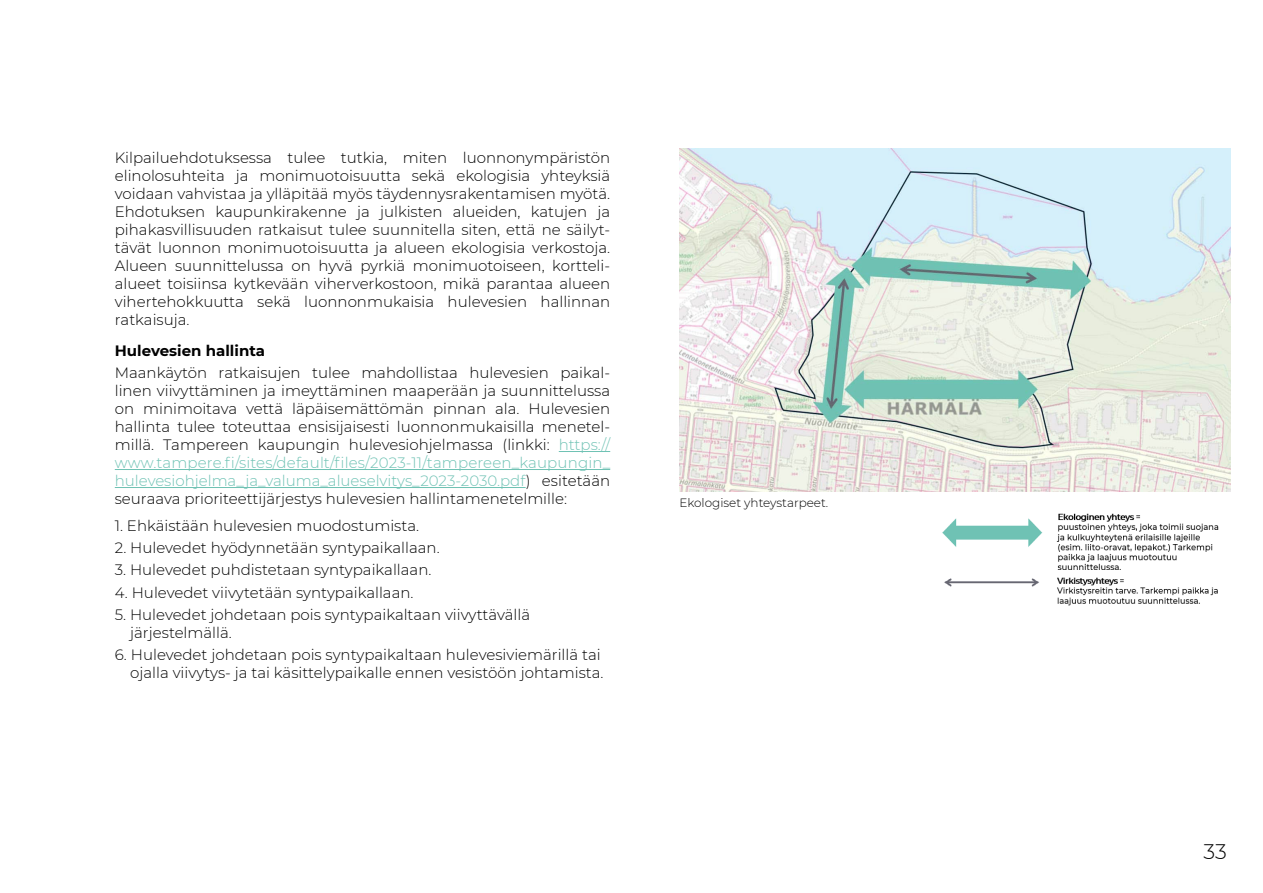
<style>
.page{position:relative;width:1263px;height:893px;background:#fff}
.page>*{position:absolute;margin:0;border:0;box-sizing:border-box;transform-origin:0 0}
.t1{font:300 21px "Montserrat";color:#000}
.t2{font:300 15px/18px "Montserrat";color:#000;text-align:justify}
.t3{font:700 15px "Montserrat";color:#000}
.t4{font:300 12px "Montserrat";color:#000}
.s1{color:#6fc2b4}
</style>
<div class="page">
<img style="left:679px;top:149px;width:551px;height:342px">
<img style="left:1056px;top:513px;width:163px;height:57px">
<img style="left:1057px;top:577px;width:161px;height:29px">
<img style="left:944px;top:578px;width:95px;height:9px">
<img style="left:942px;top:518px;width:101px;height:29px">
<hr style="left:559px;top:451px;width:51px;height:1px;background:#6fc2b4">
<hr style="left:115px;top:469px;width:495px;height:1px;background:#6fc2b4">
<hr style="left:115px;top:487px;width:411px;height:1px;background:#6fc2b4">
<p class="t2" style="left:115px;top:149px;width:497px">Kilpailuehdotuksessa tulee tutkia, miten luonnonympäristön elinolosuhteita ja monimuotoisuutta sekä ekologisia yhteyksiä voidaan vahvistaa ja ylläpitää myös täydennysrakentamisen myötä.<br>Ehdotuksen kaupunkirakenne ja julkisten alueiden, katujen ja pihakasvillisuuden ratkaisut tulee suunnitella siten, että ne säilyt&shy;tävät luonnon monimuotoisuutta ja alueen ekologisia verkostoja.<br>Alueen suunnittelussa on hyvä pyrkiä monimuotoiseen, kortteli&shy;alueet toisiinsa kytkevään viherverkostoon, mikä parantaa alueen vihertehokkuutta sekä luonnonmukaisia hulevesien hallinnan ratkaisuja.</p>
<p class="t3" style="left:115px;top:340px;width:152px">Hulevesien hallinta</p>
<p class="t2" style="left:115px;top:364px;width:497px">Maankäytön ratkaisujen tulee mahdollistaa hulevesien paikal&shy;linen viivyttäminen ja imeyttäminen maaperään ja suunnittelussa on minimoitava vettä läpäisemättömän pinnan ala. Hulevesien hallinta tulee toteuttaa ensisijaisesti luonnonmukaisilla menetel&shy;millä. Tampereen kaupungin hulevesiohjelmassa (linkki: <span class="s1">https:// www.tampere.fi/sites/default/files/2023-11/tampereen_kaupungin_ hulevesiohjelma_ja_valuma_alueselvitys_2023-2030.pdf</span>) esitetään seuraava prioriteettijärjestys hulevesien hallintamenetelmille:</p>
<p class="t2" style="left:115px;top:516px;width:306px">1. Ehkäistään hulevesien muodostumista.</p>
<p class="t2" style="left:115px;top:538px;width:326px">2. Hulevedet hyödynnetään syntypaikallaan.</p>
<p class="t2" style="left:115px;top:561px;width:318px">3. Hulevedet puhdistetaan syntypaikallaan.</p>
<p class="t2" style="left:115px;top:583px;width:300px">4. Hulevedet viivytetään syntypaikallaan.</p>
<p class="t2" style="left:130px;top:605px;width:401px;text-indent:-15px">5. Hulevedet johdetaan pois syntypaikaltaan viivyttävällä järjestelmällä.</p>
<p class="t2" style="left:115px;top:645px;width:490px;text-align:right">6. Hulevedet johdetaan pois syntypaikaltaan hulevesiviemärillä tai ojalla viivytys- ja tai käsittelypaikalle ennen vesistöön johtamista.</p>
<p class="t4" style="left:679px;top:495px;width:151px">Ekologiset yhteystarpeet.</p>
<h1 class="t1" style="left:1203px;top:838px;width:25px">33</h1>
</div>
